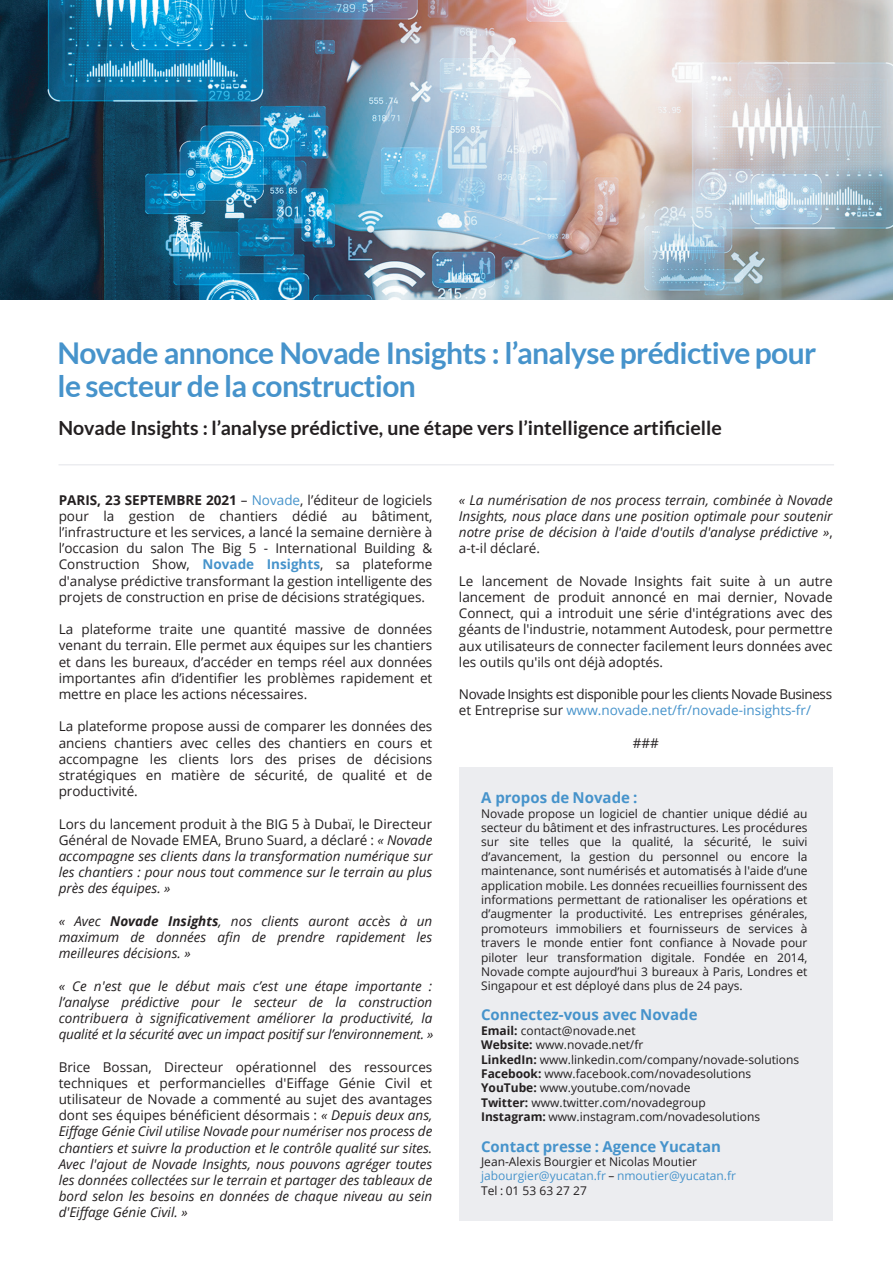
<style>
.page{position:relative;width:893px;height:1263px;background:#fff}
.page>*{position:absolute;margin:0;border:0;box-sizing:border-box;transform-origin:0 0}
.t1{font:700 30px/33.9px "Lato";letter-spacing:-.02em;color:#4693cb}
.t2{font:700 19.5px "Lato";color:#231f20}
.t3{font:700 15px "Open Sans";color:#4693cb}
.t4{font:italic 13.5px/16.2px "Open Sans";color:#231f20;text-align:justify}
.t5{font:13.5px/16.2px "Open Sans";color:#231f20;text-align:justify}
.t6{font:13.5px/16.2px "Open Sans";letter-spacing:-.03em;color:#231f20}
.t7{font:12px/14.4px "Open Sans";color:#231f20}
.s1{font-weight:700}
.s2{color:#4693cb}
.s3{font-weight:700;color:#4693cb}
.s4{font-style:normal}
</style>
<div class="page">
<img style="left:0;top:0;width:893px;height:300px">
<hr style="left:59px;top:464px;width:775px;height:1px;background:#ecedf0">
<div style="left:459px;top:767px;width:374px;height:454px;background:#ecedf0"></div>
<h1 class="t1" style="left:57px;top:335px;width:760px">Novade annonce Novade Insights : l’analyse prédictive pour le secteur de la construction</h1>
<h2 class="t2" style="left:59px;top:417px;width:665px">Novade Insights : l’analyse prédictive, une étape vers l’intelligence artificielle</h2>
<p class="t5" style="left:59px;top:491px;width:375px"><span class="s1">PARIS, 23 SEPTEMBRE 2021</span> – <span class="s2">Novade</span>, l’éditeur de logiciels pour la gestion de chantiers dédié au bâtiment, l’infrastructure et les services, a lancé la semaine dernière à l’occasion du salon The Big 5 - International Building &amp; Construction Show, <span class="s3">Novade Insights</span>, sa plateforme d'analyse prédictive transformant la gestion intelligente des projets de construction en prise de décisions stratégiques.</p>
<p class="t5" style="left:59px;top:621px;width:375px">La plateforme traite une quantité massive de données venant du terrain. Elle permet aux équipes sur les chantiers et dans les bureaux, d’accéder en temps réel aux données importantes afin d’identifier les problèmes rapidement et mettre en place les actions nécessaires.</p>
<p class="t5" style="left:59px;top:718px;width:375px">La plateforme propose aussi de comparer les données des anciens chantiers avec celles des chantiers en cours et accompagne les clients lors des prises de décisions stratégiques en matière de sécurité, de qualité et de productivité.</p>
<p class="t4" style="left:59px;top:815px;width:375px"><span class="s4">Lors du lancement produit à the BIG 5 à Dubaï, le Directeur Général de Novade EMEA, Bruno Suard, a déclaré :</span> « Novade accompagne ses clients dans la transformation numérique sur les chantiers : pour nous tout commence sur le terrain au plus près des équipes. »</p>
<p class="t4" style="left:59px;top:912px;width:375px">« Avec <span class="s1">Novade Insights</span>, nos clients auront accès à un maximum de données afin de prendre rapidement les meilleures décisions. »</p>
<p class="t4" style="left:59px;top:977px;width:376px">« Ce n'est que le début mais c’est une étape importante : l’analyse prédictive pour le secteur de la construction contribuera à significativement améliorer la productivité, la qualité et la sécurité avec un impact positif sur l’environnement. »</p>
<p class="t4" style="left:59px;top:1058px;width:375px"><span class="s4">Brice Bossan, Directeur opérationnel des ressources techniques et performancielles d'Eiffage Génie Civil et utilisateur de Novade a commenté au sujet des avantages dont ses équipes bénéficient désormais :</span> « Depuis deux ans, Eiffage Génie Civil utilise Novade pour numériser nos process de chantiers et suivre la production et le contrôle qualité sur sites.<br>Avec l'ajout de Novade Insights, nous pouvons agréger toutes les données collectées sur le terrain et partager des tableaux de bord selon les besoins en données de chaque niveau au sein d'Eiffage Génie Civil. »</p>
<p class="t4" style="left:459px;top:491px;width:375px">« La numérisation de nos process terrain, combinée à Novade Insights, nous place dans une position optimale pour soutenir notre prise de décision à l'aide d'outils d'analyse prédictive »<span class="s4">, a-t-il déclaré.</span></p>
<p class="t5" style="left:459px;top:572px;width:375px">Le lancement de Novade Insights fait suite à un autre lancement de produit annoncé en mai dernier, Novade Connect, qui a introduit une série d'intégrations avec des géants de l'industrie, notamment Autodesk, pour permettre aux utilisateurs de connecter facilement leurs données avec les outils qu'ils ont déjà adoptés.</p>
<p class="t6" style="left:459px;top:686px;width:375px">Novade Insights est disponible pour les clients Novade Business et Entreprise sur <span class="s2">www.novade.net/fr/novade-insights-fr/</span></p>
<p class="t5" style="left:633px;top:734px;width:28px">###</p>
<p class="t3" style="left:481px;top:787px;width:158px">A propos de Novade :</p>
<p class="t7" style="left:481px;top:806px;width:328px;text-align:justify">Novade propose un logiciel de chantier unique dédié au secteur du bâtiment et des infrastructures. Les procédures sur site telles que la qualité, la sécurité, le suivi d’avancement, la gestion du personnel ou encore la maintenance, sont numérisés et automatisés à l'aide d’une application mobile. Les données recueillies fournissent des informations permettant de rationaliser les opérations et d’augmenter la productivité. Les entreprises générales, promoteurs immobiliers et fournisseurs de services à travers le monde entier font confiance à Novade pour piloter leur transformation digitale. Fondée en 2014, Novade compte aujourd’hui 3 bureaux à Paris, Londres et Singapour et est déployé dans plus de 24 pays.</p>
<p class="t3" style="left:481px;top:1004px;width:218px">Connectez-vous avec Novade</p>
<p class="t7" style="left:481px;top:1023px;width:320px"><span class="s1">Email:</span> contact@novade.net<br><span class="s1">Website:</span> www.novade.net/fr<br><span class="s1">LinkedIn:</span> www.linkedin.com/company/novade-solutions <span class="s1">Facebook:</span> www.facebook.com/novadesolutions <span class="s1">YouTube:</span> www.youtube.com/novade<br><span class="s1">Twitter:</span> www.twitter.com/novadegroup<br><span class="s1">Instagram:</span> www.instagram.com/novadesolutions</p>
<p class="t3" style="left:481px;top:1135px;width:241px">Contact presse : Agence Yucatan</p>
<p class="t7" style="left:481px;top:1154px;width:256px">Jean-Alexis Bourgier et Nicolas Moutier <span class="s2">jabourgier@yucatan.fr</span> – <span class="s2">nmoutier@yucatan.fr<br></span>Tel : 01 53 63 27 27</p>
</div>
